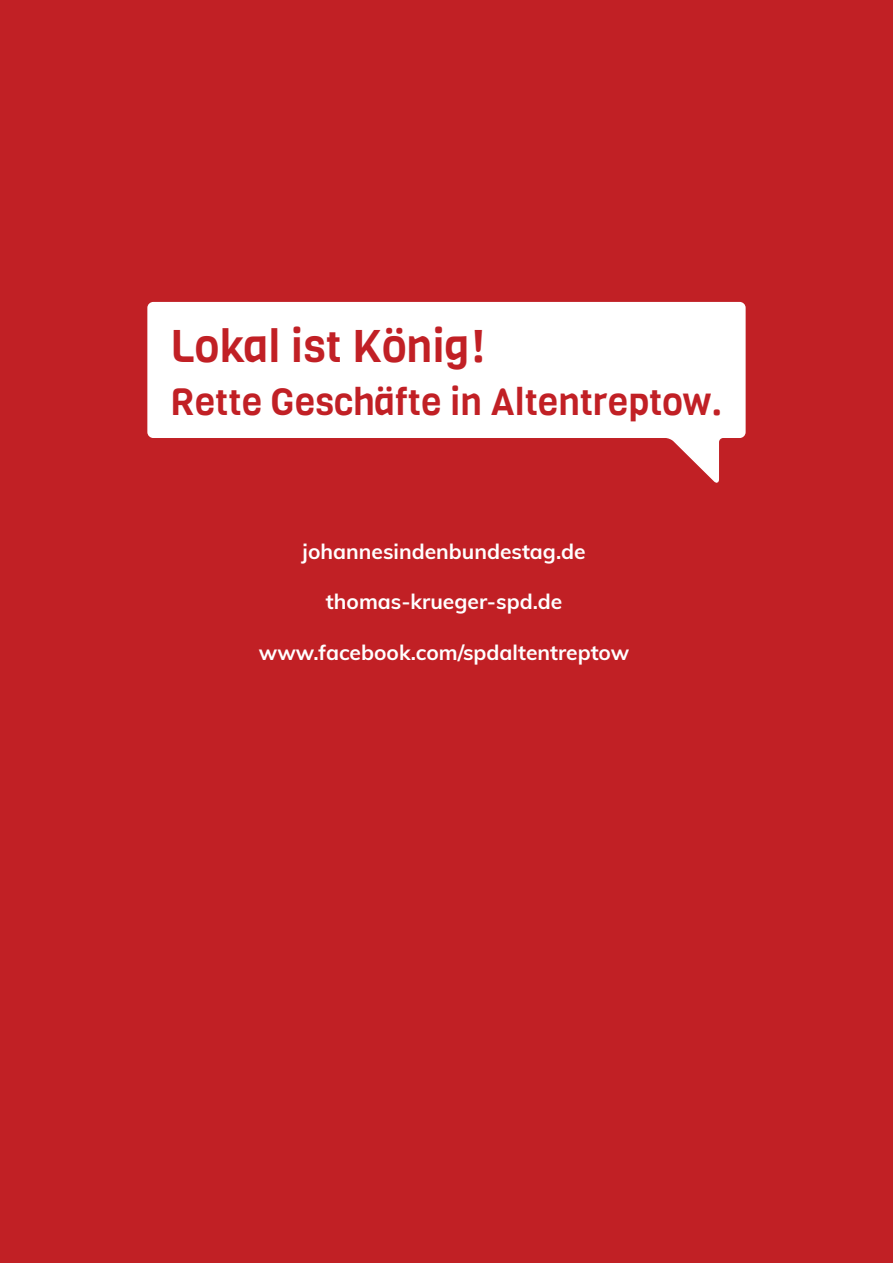
<style>
.page{position:relative;width:893px;height:1263px;background:#c12025}
.page>*{position:absolute;margin:0;border:0;box-sizing:border-box;transform-origin:0 0}
.t1{font:45px "Viga";color:#c12025}
.t2{font:37.5px "Viga";color:#c12025}
.t3{font:700 21px "Muli";color:#fff}
</style>
<div class="page">
<svg style="left:147px;top:301px;width:599px;height:182px"></svg>
<p class="t1" style="left:170px;top:317px;width:317px">Lokal ist König!</p>
<p class="t2" style="left:170px;top:377px;width:554px">Rette Geschäfte in Altentreptow.</p>
<p class="t3" style="left:303px;top:536px;width:284px">johannesindenbundestag.de</p>
<p class="t3" style="left:326px;top:586px;width:238px">thomas-krueger-spd.de</p>
<p class="t3" style="left:259px;top:637px;width:372px">www.facebook.com/spdaltentreptow</p>
</div>
